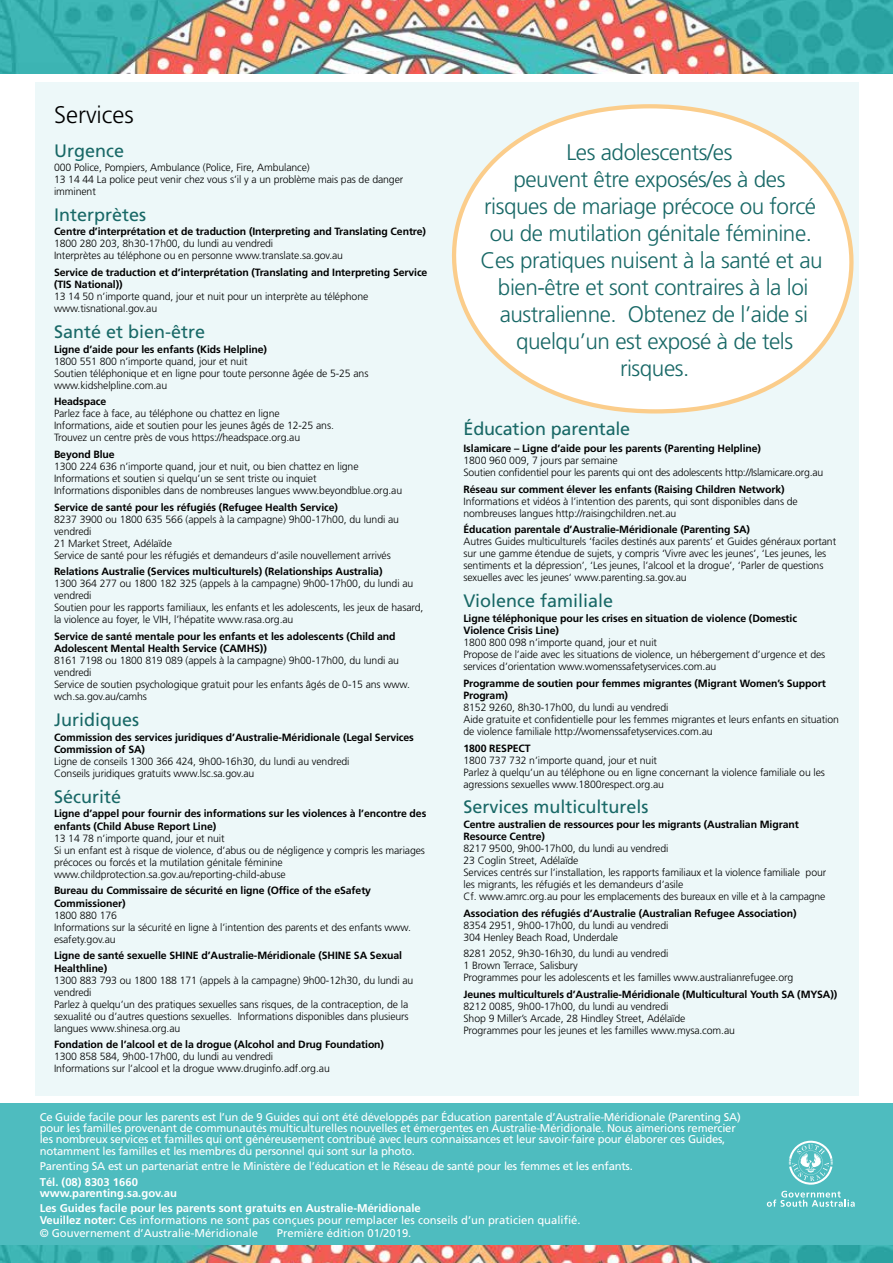
<style>
.page{position:relative;width:893px;height:1263px;background:#fff}
.page>*{position:absolute;margin:0;border:0;box-sizing:border-box;transform-origin:0 0}
.t1{font:300 24px "Frutiger";color:#000}
.t2{font:300 22.5px/27px "Frutiger";letter-spacing:-.02em;color:#186866;text-align:center}
.t3{font:18px "Frutiger";color:#186866}
.t4{font:11.25px/11.2px "Frutiger";letter-spacing:-.02em;color:#fff}
.t5{font:700 11.25px/11.2px "Frutiger";color:#fff}
.t6{font:11.25px "Frutiger";color:#fff}
.t7{font:300 10.5px/12px "Frutiger";letter-spacing:-.01em;color:#000}
.t8{font:700 10.5px/12.5px "Frutiger";letter-spacing:-.01em;color:#000}
.s1{font-weight:400}
</style>
<div class="page">
<img style="left:0;top:0;width:893px;height:74px">
<div style="left:0;top:1104px;width:893px;height:159px;background:#4ebcbf"></div>
<svg style="left:767px;top:1191px;width:88px;height:16px"></svg>
<svg style="left:789px;top:1141px;width:44px;height:44px"></svg>
<img style="left:0;top:1245px;width:893px;height:18px">
<div style="left:35px;top:82px;width:823px;height:1013px;background:#edf8f9"></div>
<svg style="left:452px;top:102px;width:407px;height:314px"></svg>
<h1 class="t1" style="left:54px;top:101px;width:81px">Services</h1>
<h3 class="t3" style="left:54px;top:140px;width:72px">Urgence</h3>
<p class="t7" style="left:54px;top:161px;width:351px">000 Police, Pompiers, Ambulance (Police, Fire, Ambulance)<br>13 14 44 La police peut venir chez vous s’il y a un problème mais pas de danger imminent</p>
<h3 class="t3" style="left:54px;top:204px;width:94px">Interprètes</h3>
<p class="t8" style="left:54px;top:225px;width:373px">Centre d’interprétation et de traduction (Interpreting and Translating Centre)</p>
<p class="t7" style="left:54px;top:238px;width:291px">1800 280 203, 8h30-17h00, du lundi au vendredi<br>Interprètes au téléphone ou en personne www.translate.sa.gov.au</p>
<p class="t8" style="left:54px;top:266px;width:375px">Service de traduction et d’interprétation (Translating and Interpreting Service (TIS National))</p>
<p class="t7" style="left:54px;top:291px;width:316px">13 14 50 n’importe quand, jour et nuit pour un interprète au téléphone www.tisnational.gov.au</p>
<h3 class="t3" style="left:54px;top:321px;width:153px">Santé et bien-être</h3>
<p class="t8" style="left:54px;top:343px;width:215px">Ligne d’aide pour les enfants (Kids Helpline)</p>
<p class="t7" style="left:54px;top:355px;width:316px">1800 551 800 n’importe quand, jour et nuit<br>Soutien téléphonique et en ligne pour toute personne âgée de 5-25 ans www.kidshelpline.com.au</p>
<p class="t8" style="left:54px;top:395px;width:54px">Headspace</p>
<p class="t7" style="left:54px;top:408px;width:281px">Parlez face à face, au téléphone ou chattez en ligne<br>Informations, aide et soutien pour les jeunes âgés de 12-25 ans.<br>Trouvez un centre près de vous https://headspace.org.au</p>
<p class="t8" style="left:54px;top:448px;width:62px">Beyond Blue</p>
<p class="t7" style="left:54px;top:460px;width:350px">1300 224 636 n’importe quand, jour et nuit, ou bien chattez en ligne<br>Informations et soutien si quelqu’un se sent triste ou inquiet<br>Informations disponibles dans de nombreuses langues www.beyondblue.org.au</p>
<p class="t8" style="left:54px;top:501px;width:285px">Service de santé pour les réfugiés (Refugee Health Service)</p>
<p class="t7" style="left:54px;top:513px;width:347px">8237 3900 ou 1800 635 566 (appels à la campagne) 9h00-17h00, du lundi au vendredi<br>21 Market Street, Adélaïde<br>Service de santé pour les réfugiés et demandeurs d’asile nouvellement arrivés</p>
<p class="t8" style="left:54px;top:565px;width:330px">Relations Australie (Services multiculturels) (Relationships Australia)</p>
<p class="t7" style="left:54px;top:578px;width:371px">1300 364 277 ou 1800 182 325 (appels à la campagne) 9h00-17h00, du lundi au vendredi<br>Soutien pour les rapports familiaux, les enfants et les adolescents, les jeux de hasard, la violence au foyer, le VIH, l’hépatite www.rasa.org.au</p>
<p class="t8" style="left:54px;top:630px;width:343px">Service de santé mentale pour les enfants et les adolescents (Child and<br>Adolescent Mental Health Service (CAMHS))</p>
<p class="t7" style="left:54px;top:655px;width:357px">8161 7198 ou 1800 819 089 (appels à la campagne) 9h00-17h00, du lundi au vendredi<br>Service de soutien psychologique gratuit pour les enfants âgés de 0-15 ans www. wch.sa.gov.au/camhs</p>
<h3 class="t3" style="left:54px;top:709px;width:87px">Juridiques</h3>
<p class="t8" style="left:54px;top:731px;width:361px">Commission des services juridiques d’Australie-Méridionale (Legal Services<br>Commission of SA)</p>
<p class="t7" style="left:54px;top:755px;width:297px">Ligne de conseils 1300 366 424, 9h00-16h30, du lundi au vendredi<br>Conseils juridiques gratuits www.lsc.sa.gov.au</p>
<h3 class="t3" style="left:54px;top:786px;width:69px">Sécurité</h3>
<p class="t8" style="left:54px;top:807px;width:374px">Ligne d’appel pour fournir des informations sur les violences à l’encontre des enfants (Child Abuse Report Line)</p>
<p class="t7" style="left:54px;top:832px;width:373px">13 14 78 n’importe quand, jour et nuit<br>Si un enfant est à risque de violence, d’abus ou de négligence y compris les mariages précoces ou forcés et la mutilation génitale féminine www.childprotection.sa.gov.au/reporting-child-abuse</p>
<p class="t8" style="left:54px;top:884px;width:319px">Bureau du Commissaire de sécurité en ligne (Office of the eSafety<br>Commissioner)</p>
<p class="t7" style="left:54px;top:909px;width:359px">1800 880 176<br>Informations sur la sécurité en ligne à l’intention des parents et des enfants www. esafety.gov.au</p>
<p class="t8" style="left:54px;top:949px;width:350px">Ligne de santé sexuelle SHINE d’Australie-Méridionale (SHINE SA Sexual<br>Healthline)</p>
<p class="t7" style="left:54px;top:974px;width:361px">1300 883 793 ou 1800 188 171 (appels à la campagne) 9h00-12h30, du lundi au vendredi<br>Parlez à quelqu’un des pratiques sexuelles sans risques, de la contraception, de la sexualité ou d’autres questions sexuelles. Informations disponibles dans plusieurs langues www.shinesa.org.au</p>
<p class="t8" style="left:54px;top:1038px;width:332px">Fondation de l’alcool et de la drogue (Alcohol and Drug Foundation)</p>
<p class="t7" style="left:54px;top:1051px;width:277px">1300 858 584, 9h00-17h00, du lundi au vendredi<br>Informations sur l’alcool et la drogue www.druginfo.adf.org.au</p>
<p class="t2" style="left:481px;top:138px;width:344px">Les adolescents/es<br>peuvent être exposés/es à des<br>risques de mariage précoce ou forcé ou de mutilation génitale féminine.<br>Ces pratiques nuisent à la santé et au bien-être et sont contraires à la loi australienne. Obtenez de l’aide si quelqu’un est exposé à de tels risques.</p>
<h3 class="t3" style="left:463px;top:418px;width:168px">Éducation parentale</h3>
<p class="t8" style="left:463px;top:442px;width:299px">Islamicare – Ligne d’aide pour les parents (Parenting Helpline)</p>
<p class="t7" style="left:463px;top:454px;width:361px">1800 960 009, 7 jours par semaine<br>Soutien confidentiel pour les parents qui ont des adolescents http://Islamicare.org.au</p>
<p class="t8" style="left:463px;top:483px;width:323px">Réseau sur comment élever les enfants (Raising Children Network)</p>
<p class="t7" style="left:463px;top:495px;width:336px">Informations et vidéos à l’intention des parents, qui sont disponibles dans de nombreuses langues http://raisingchildren.net.au</p>
<p class="t8" style="left:463px;top:523px;width:288px">Éducation parentale d’Australie-Méridionale (Parenting SA)</p>
<p class="t7" style="left:463px;top:536px;width:374px">Autres Guides multiculturels ‘faciles destinés aux parents’ et Guides généraux portant sur une gamme étendue de sujets, y compris ‘Vivre avec les jeunes’, ‘Les jeunes, les sentiments et la dépression’, ‘Les jeunes, l’alcool et la drogue’, ‘Parler de questions sexuelles avec les jeunes‘ www.parenting.sa.gov.au</p>
<h3 class="t3" style="left:463px;top:590px;width:151px">Violence familiale</h3>
<p class="t8" style="left:463px;top:612px;width:335px">Ligne téléphonique pour les crises en situation de violence (Domestic<br>Violence Crisis Line)</p>
<p class="t7" style="left:463px;top:636px;width:363px">1800 800 098 n’importe quand, jour et nuit<br>Propose de l’aide avec les situations de violence, un hébergement d’urgence et des services d’orientation www.womenssafetyservices.com.au</p>
<p class="t8" style="left:463px;top:677px;width:364px">Programme de soutien pour femmes migrantes (Migrant Women’s Support<br>Program)</p>
<p class="t7" style="left:463px;top:701px;width:377px">8152 9260, 8h30-17h00, du lundi au vendredi<br>Aide gratuite et confidentielle pour les femmes migrantes et leurs enfants en situation de violence familiale http://womenssafetyservices.com.au</p>
<p class="t8" style="left:463px;top:742px;width:69px">1800 RESPECT</p>
<p class="t7" style="left:463px;top:754px;width:363px">1800 737 732 n’importe quand, jour et nuit<br>Parlez à quelqu’un au téléphone ou en ligne concernant la violence familiale ou les agressions sexuelles www.1800respect.org.au</p>
<h3 class="t3" style="left:463px;top:797px;width:187px">Services multiculturels</h3>
<p class="t8" style="left:463px;top:818px;width:337px">Centre australien de ressources pour les migrants (Australian Migrant<br>Resource Centre)</p>
<p class="t7" style="left:463px;top:843px;width:364px">8217 9500, 9h00-17h00, du lundi au vendredi<br>23 Coglin Street, Adélaïde<br>Services centrés sur l’installation, les rapports familiaux et la violence familiale pour les migrants, les réfugiés et les demandeurs d’asile<br>Cf. www.amrc.org.au pour les emplacements des bureaux en ville et à la campagne</p>
<p class="t8" style="left:463px;top:907px;width:334px">Association des réfugiés d’Australie (Australian Refugee Association)</p>
<p class="t7" style="left:463px;top:919px;width:206px">8354 2951, 9h00-17h00, du lundi au vendredi<br>304 Henley Beach Road, Underdale</p>
<p class="t7" style="left:463px;top:947px;width:331px">8281 2052, 9h30-16h30, du lundi au vendredi<br>1 Brown Terrace, Salisbury<br>Programmes pour les adolescents et les familles www.australianrefugee.org</p>
<p class="t8" style="left:463px;top:988px;width:375px">Jeunes multiculturels d’Australie-Méridionale (Multicultural Youth SA (MYSA))</p>
<p class="t7" style="left:463px;top:1000px;width:273px">8212 0085, 9h00-17h00, du lundi au vendredi<br>Shop 9 Miller’s Arcade, 28 Hindley Street, Adélaïde<br>Programmes pour les jeunes et les familles www.mysa.com.au</p>
<p class="t4" style="left:40px;top:1111px;width:703px">Ce Guide facile pour les parents est l’un de 9 Guides qui ont été développés par Éducation parentale d’Australie-Méridionale (Parenting SA) pour les familles provenant de communautés multiculturelles nouvelles et émergentes en Australie-Méridionale. Nous aimerions remercier les nombreux services et familles qui ont généreusement contribué avec leurs connaissances et leur savoir-faire pour élaborer ces Guides, notamment les familles et les membres du personnel qui sont sur la photo.</p>
<p class="t4" style="left:40px;top:1160px;width:595px">Parenting SA est un partenariat entre le Ministère de l’éducation et le Réseau de santé pour les femmes et les enfants.</p>
<p class="t5" style="left:40px;top:1176px;width:139px">Tél. (08) 8303 1660 www.parenting.sa.gov.au</p>
<p class="t5" style="left:40px;top:1202px;width:542px">Les Guides facile pour les parents sont gratuits en Australie-Méridionale<br>Veuillez noter: <span class="s1">Ces informations ne sont pas conçues pour remplacer les conseils d’un praticien qualifié.</span></p>
<p class="t6" style="left:40px;top:1226px;width:220px">© Gouvernement d’Australie-Méridionale</p>
<p class="t6" style="left:277px;top:1226px;width:136px">Première édition 01/2019.</p>
</div>
